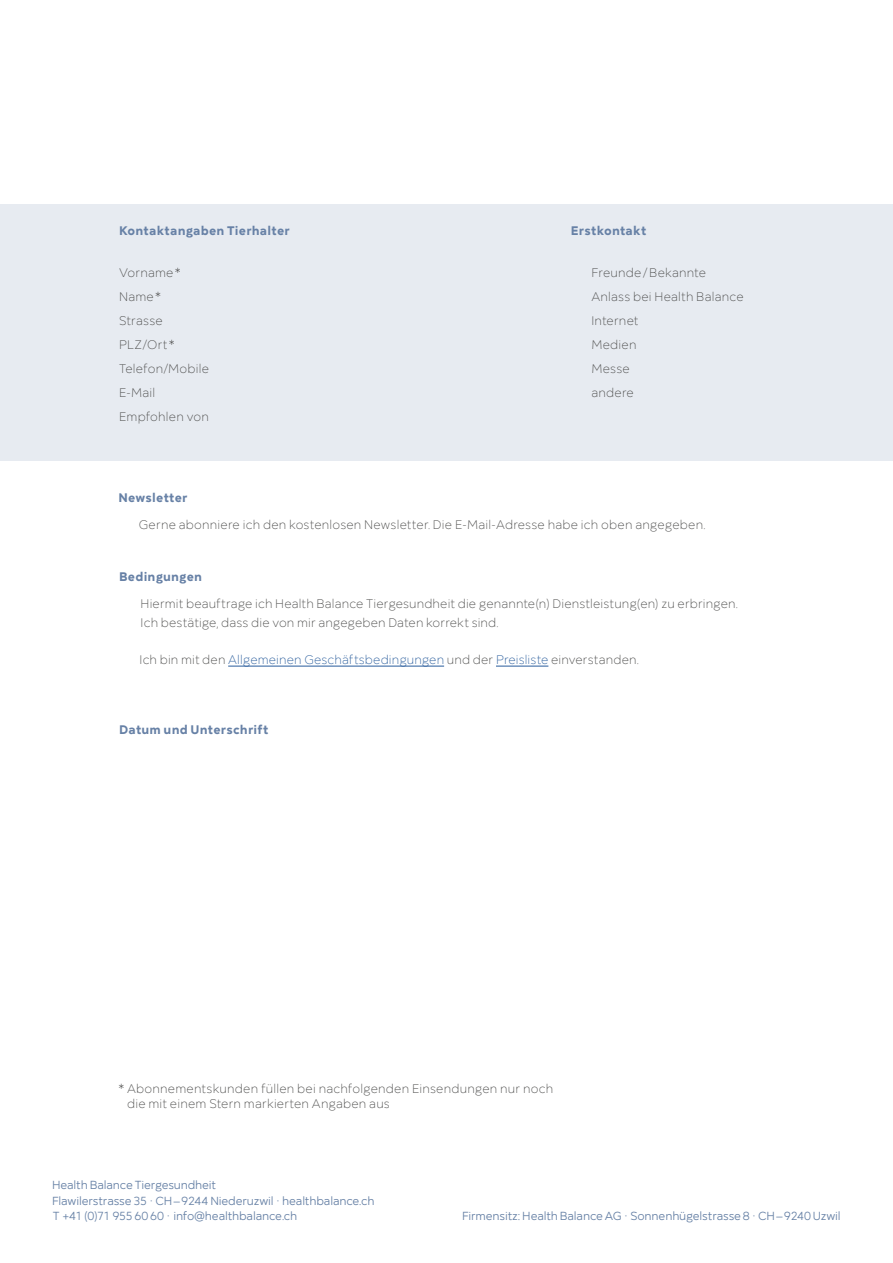
<style>
.page{position:relative;width:893px;height:1263px;background:#fff}
.page>*{position:absolute;margin:0;border:0;box-sizing:border-box;transform-origin:0 0}
.t1{font:300 12.75px/24px "Mirai";letter-spacing:.015em;color:#4a4a49}
.t2{font:700 12.75px "Mirai";letter-spacing:.015em;color:#6781a6}
.t3{font:300 12.75px "Mirai";letter-spacing:.01em;color:#275b9b}
.t4{font:12px/15.8px "Mirai";letter-spacing:-.015em;color:#647fa4}
.s1{color:#4a4a49}
</style>
<div class="page">
<hr style="left:228px;top:666px;width:216px;height:1px;background:#275b9b">
<hr style="left:496px;top:666px;width:52px;height:1px;background:#275b9b">
<div style="left:0;top:204px;width:893px;height:256px;background:#e7ebf1"></div>
<p class="t2" style="left:119px;top:220px;width:172px">Kontaktangaben Tierhalter</p>
<p class="t2" style="left:571px;top:220px;width:77px">Erstkontakt</p>
<p class="t1" style="left:591px;top:259px;width:154px">Freunde/Bekannte<br>Anlass bei Health Balance<br>Internet<br>Medien<br>Messe<br>andere</p>
<p class="t1" style="left:119px;top:259px;width:63px">Vorname *</p>
<p class="t1" style="left:119px;top:283px;width:57px">Name *<br>Strasse<br>PLZ/Ort *</p>
<p class="t1" style="left:119px;top:379px;width:91px">E-Mail<br>Empfohlen von</p>
<p class="t1" style="left:119px;top:355px;width:92px">Telefon/Mobile</p>
<p class="t2" style="left:118px;top:487px;width:71px">Newsletter</p>
<p class="t1" style="left:139px;top:512px;width:568px">Gerne abonniere ich den kostenlosen Newsletter. Die E-Mail-Adresse habe ich oben angegeben.</p>
<p class="t2" style="left:119px;top:566px;width:85px">Bedingungen</p>
<p class="t1" style="left:141px;top:593px;width:599px;line-height:18.8px">Hiermit beauftrage ich Health Balance Tiergesundheit die genannte(n) Dienstleistung(en) zu erbringen.<br>Ich bestätige, dass die von mir angegeben Daten korrekt sind.</p>
<p class="t3" style="left:140px;top:650px;width:501px"><span class="s1">Ich bin mit den</span> Allgemeinen Geschäftsbedingungen <span class="s1">und der</span> Preisliste <span class="s1">einverstanden.</span></p>
<p class="t2" style="left:119px;top:719px;width:151px">Datum und Unterschrift</p>
<p class="t1" style="left:127px;top:1079px;width:428px;line-height:15.8px;text-indent:-9px">* Abonnementskunden füllen bei nachfolgenden Einsendungen nur noch die mit einem Stern markierten Angaben aus</p>
<p class="t4" style="left:52px;top:1176px;width:324px">Health Balance Tiergesundheit<br>Flawilerstrasse 35 · CH – 9244 Niederuzwil · healthbalance.ch<br>T +41 (0)71 955 60 60 · info@healthbalance.ch</p>
<p class="t4" style="left:462px;top:1207px;width:380px">Firmensitz: Health Balance AG · Sonnenhügelstrasse 8 · CH – 9240 Uzwil</p>
</div>
